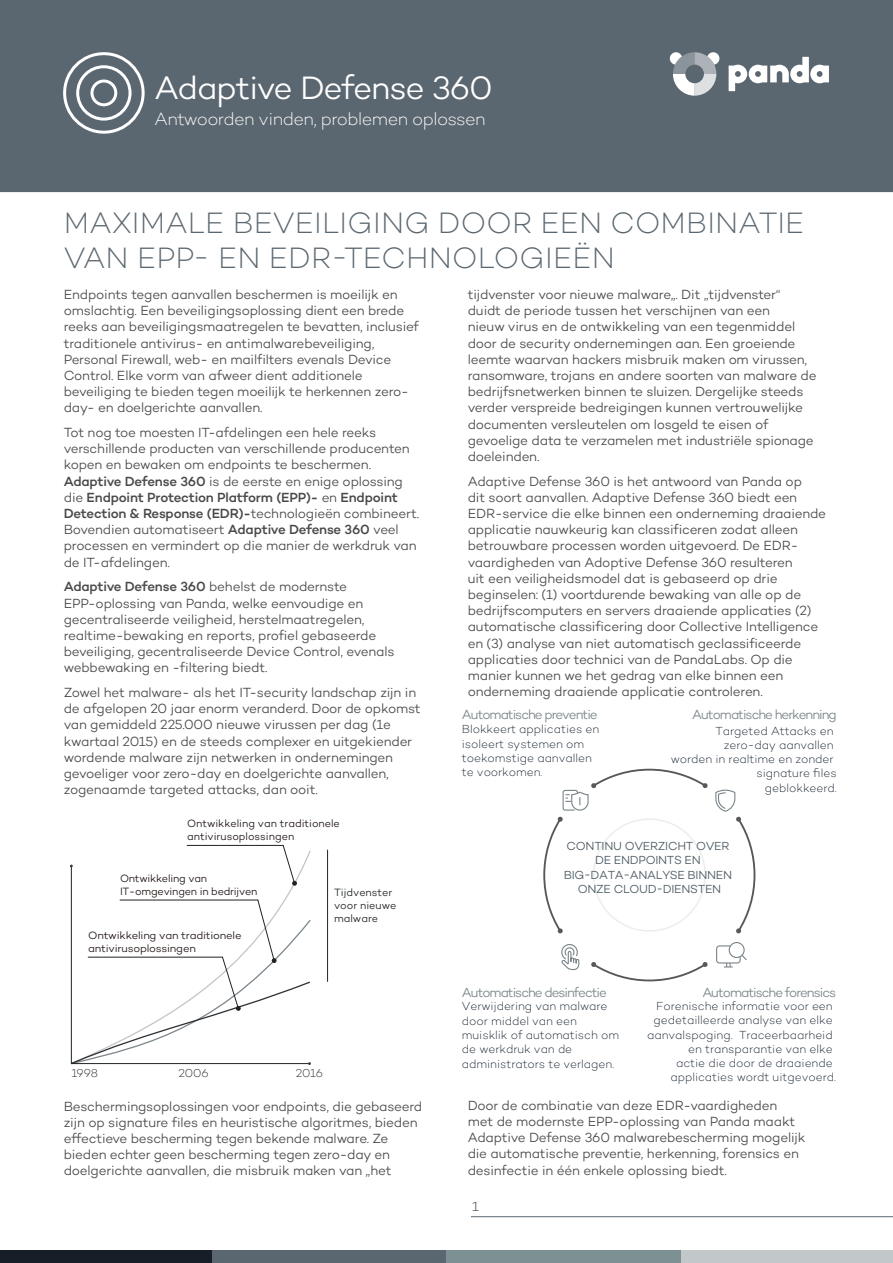
<style>
.page{position:relative;width:893px;height:1263px;background:#fff}
.page>*{position:absolute;margin:0;border:0;box-sizing:border-box;transform-origin:0 0}
.t1{font:300 33px "Campton";letter-spacing:-.035em;color:#fff}
.t2{font:200 30px/34.5px "Campton";letter-spacing:.005em;color:#5b6770}
.t3{font:200 18px "Campton";letter-spacing:-.035em;color:#fff}
.t4{font:300 13.5px/16.2px "Campton";letter-spacing:-.015em;color:#484948}
.t5{font:300 13.5px "Campton";color:#5b6770}
.t6{font:300 13.35px "Campton";letter-spacing:-.075em;color:#7a8589}
.t7{font:200 11.85px/14.2px "Campton";letter-spacing:-.005em;color:#162330;text-align:right}
.t8{font:300 11.85px/14.2px "Campton";letter-spacing:-.025em;color:#485760;text-align:center}
.t9{font:200 11.7px "Campton";letter-spacing:-.015em;color:#1f2421}
.t10{font:300 10.8px/12.9px "Campton";letter-spacing:-.015em;color:#1f1514}
.t11{font:300 10.8px/12.9px "Campton";letter-spacing:-.015em;color:#1f1514;scale:1.04 1}
.t12{font:300 10.8px/12.9px "Campton";color:#1f2422}
.s1{font-weight:500}
</style>
<div class="page">
<div style="left:0;top:0;width:893px;height:192px;background:#5b6770"></div>
<div style="left:0;top:1250px;width:212px;height:13px;background:#171e28"></div>
<div style="left:212px;top:1250px;width:234px;height:13px;background:#5b6770"></div>
<div style="left:446px;top:1250px;width:235px;height:13px;background:#7d9194"></div>
<div style="left:681px;top:1250px;width:212px;height:13px;background:#c2c8ca"></div>
<hr style="left:471px;top:1216px;width:422px;height:1px;background:#5b6770">
<svg style="left:670px;top:52px;width:49px;height:44px"></svg>
<svg style="left:729px;top:57px;width:100px;height:34px"></svg>
<svg style="left:62px;top:51px;width:84px;height:84px"></svg>
<svg style="left:591px;top:962px;width:117px;height:20px"></svg>
<div style="left:716px;top:945px;width:25px;height:18px;border:1px solid #7a8589;border-radius:3px"></div>
<svg style="left:724px;top:963px;width:8px;height:4px"></svg>
<svg style="left:715px;top:789px;width:41px;height:145px"></svg>
<div style="left:729px;top:942px;width:15px;height:15px;background:#fff;border-radius:50%"></div>
<div style="left:729px;top:942px;width:16px;height:16px;border:1px solid #7a8589;border-radius:50%"></div>
<svg style="left:740px;top:954px;width:7px;height:7px"></svg>
<svg style="left:543px;top:768px;width:165px;height:166px"></svg>
<svg style="left:561px;top:944px;width:19px;height:27px"></svg>
<hr style="left:71px;top:865px;width:1px;height:198px;background:#1f2422">
<svg style="left:70px;top:899px;width:241px;height:166px"></svg>
<hr style="left:88px;top:957px;width:134px;height:1px;background:#1f2422">
<svg style="left:283px;top:845px;width:14px;height:41px"></svg>
<hr style="left:187px;top:845px;width:96px;height:1px;background:#1f2422">
<hr style="left:327px;top:850px;width:1px;height:131px;background:#1f2422">
<h1 class="t1" style="left:154px;top:68px;width:340px">Adaptive Defense 360</h1>
<h3 class="t3" style="left:154px;top:108px;width:333px">Antwoorden vinden, problemen oplossen</h3>
<h2 class="t2" style="left:64px;top:206px;width:742px">MAXIMALE BEVEILIGING DOOR EEN COMBINATIE<br>VAN EPP- EN EDR-TECHNOLOGIEËN</h2>
<p class="t4" style="left:64px;top:286px;width:357px">Endpoints tegen aanvallen beschermen is moeilijk en omslachtig. Een beveiligingsoplossing dient een brede reeks aan beveiligingsmaatregelen te bevatten, inclusief traditionele antivirus- en antimalwarebeveiliging, Personal Firewall, web- en mailfilters evenals Device Control. Elke vorm van afweer dient additionele beveiliging te bieden tegen moeilijk te herkennen zero&shy;day- en doelgerichte aanvallen.</p>
<p class="t4" style="left:64px;top:424px;width:357px">Tot nog toe moesten IT-afdelingen een hele reeks verschillende producten van verschillende producenten kopen en bewaken om endpoints te beschermen.<br><span class="s1">Adaptive Defense 360</span> is de eerste en enige oplossing die <span class="s1">Endpoint Protection Platform (EPP)-</span> en <span class="s1">Endpoint Detection &amp; Response (EDR)-</span>technologieën combineert.<br>Bovendien automatiseert <span class="s1">Adaptive Defense 360</span> veel processen en vermindert op die manier de werkdruk van de IT-afdelingen.</p>
<p class="t4" style="left:64px;top:578px;width:332px"><span class="s1">Adaptive Defense 360</span> behelst de modernste EPP-oplossing van Panda, welke eenvoudige en gecentraliseerde veiligheid, herstelmaatregelen, realtime-bewaking en reports, profiel gebaseerde beveiliging, gecentraliseerde Device Control, evenals webbewaking en -filtering biedt.</p>
<p class="t4" style="left:64px;top:684px;width:358px">Zowel het malware- als het IT-security landschap zijn in de afgelopen 20 jaar enorm veranderd. Door de opkomst van gemiddeld 225.000 nieuwe virussen per dag (1e kwartaal 2015) en de steeds complexer en uitgekiender wordende malware zijn netwerken in ondernemingen gevoeliger voor zero-day en doelgerichte aanvallen, zogenaamde targeted attacks, dan ooit.</p>
<p class="t10" style="left:187px;top:816px;width:154px">Ontwikkeling van traditionele antivirusoplossingen</p>
<p class="t10" style="left:120px;top:871px;width:139px">Ontwikkeling van<br>IT-omgevingen in bedrijven</p>
<p class="t11" style="left:88px;top:929px;width:149px">Ontwikkeling van traditionele antivirusoplossingen</p>
<p class="t12" style="left:334px;top:885px;width:64px">Tijdvenster voor nieuwe malware</p>
<p class="t9" style="left:71px;top:1066px;width:28px">1998</p>
<p class="t9" style="left:179px;top:1066px;width:32px">2006</p>
<p class="t9" style="left:296px;top:1066px;width:29px">2016</p>
<p class="t4" style="left:64px;top:1098px;width:360px">Beschermingsoplossingen voor endpoints, die gebaseerd zijn op signature files en heuristische algoritmes, bieden effectieve bescherming tegen bekende malware. Ze bieden echter geen bescherming tegen zero-day en doelgerichte aanvallen, die misbruik maken van „het</p>
<p class="t4" style="left:468px;top:286px;width:350px">tijdvenster voor nieuwe malware„. Dit „tijdvenster“ duidt de periode tussen het verschijnen van een<br>nieuw virus en de ontwikkeling van een tegenmiddel door de security ondernemingen aan. Een groeiende leemte waarvan hackers misbruik maken om virussen, ransomware, trojans en andere soorten van malware de bedrijfsnetwerken binnen te sluizen. Dergelijke steeds verder verspreide bedreigingen kunnen vertrouwelijke documenten versleutelen om losgeld te eisen of gevoelige data te verzamelen met industriële spionage doeleinden.</p>
<p class="t4" style="left:468px;top:473px;width:360px">Adaptive Defense 360 is het antwoord van Panda op<br>dit soort aanvallen. Adaptive Defense 360 biedt een EDR-service die elke binnen een onderneming draaiende applicatie nauwkeurig kan classificeren zodat alleen betrouwbare processen worden uitgevoerd. De EDR&shy;vaardigheden van Adoptive Defense 360 resulteren<br>uit een veiligheidsmodel dat is gebaseerd op drie beginselen: (1) voortdurende bewaking van alle op de bedrijfscomputers en servers draaiende applicaties (2) automatische classificering door Collective Intelligence en (3) analyse van niet automatisch geclassificeerde applicaties door technici van de PandaLabs. Op die manier kunnen we het gedrag van elke binnen een onderneming draaiende applicatie controleren.</p>
<p class="t6" style="left:462px;top:706px;width:137px">Automatische preventie</p>
<p class="t7" style="left:462px;top:722px;width:139px;text-align:left">Blokkeert applicaties en isoleert systemen om toekomstige aanvallen te voorkomen.</p>
<p class="t6" style="left:692px;top:706px;width:146px">Automatische herkenning</p>
<p class="t7" style="left:671px;top:723px;width:168px">Targeted Attacks en zero-day aanvallen<br>worden in realtime en zonder signature files<br>geblokkeerd.</p>
<p class="t8" style="left:564px;top:839px;width:170px">CONTINU OVERZICHT OVER<br>DE ENDPOINTS EN<br>BIG-DATA-ANALYSE BINNEN<br>ONZE CLOUD-DIENSTEN</p>
<p class="t6" style="left:462px;top:984px;width:147px">Automatische desinfectie</p>
<p class="t6" style="left:702px;top:984px;width:135px">Automatische forensics</p>
<p class="t7" style="left:462px;top:999px;width:159px;text-align:left">Verwijdering van malware door middel van een muisklik of automatisch om de werkdruk van de administrators te verlagen.</p>
<p class="t7" style="left:647px;top:999px;width:190px">Forenische informatie voor een gedetailleerde analyse van elke aanvalspoging. Traceerbaarheid en transparantie van elke<br>actie die door de draaiende applicaties wordt uitgevoerd.</p>
<p class="t4" style="left:468px;top:1097px;width:339px">Door de combinatie van deze EDR-vaardigheden met de modernste EPP-oplossing van Panda maakt Adaptive Defense 360 malwarebescherming mogelijk die automatische preventie, herkenning, forensics en desinfectie in één enkele oplossing biedt.</p>
<p class="t5" style="left:472px;top:1198px;width:8px">1</p>
</div>
